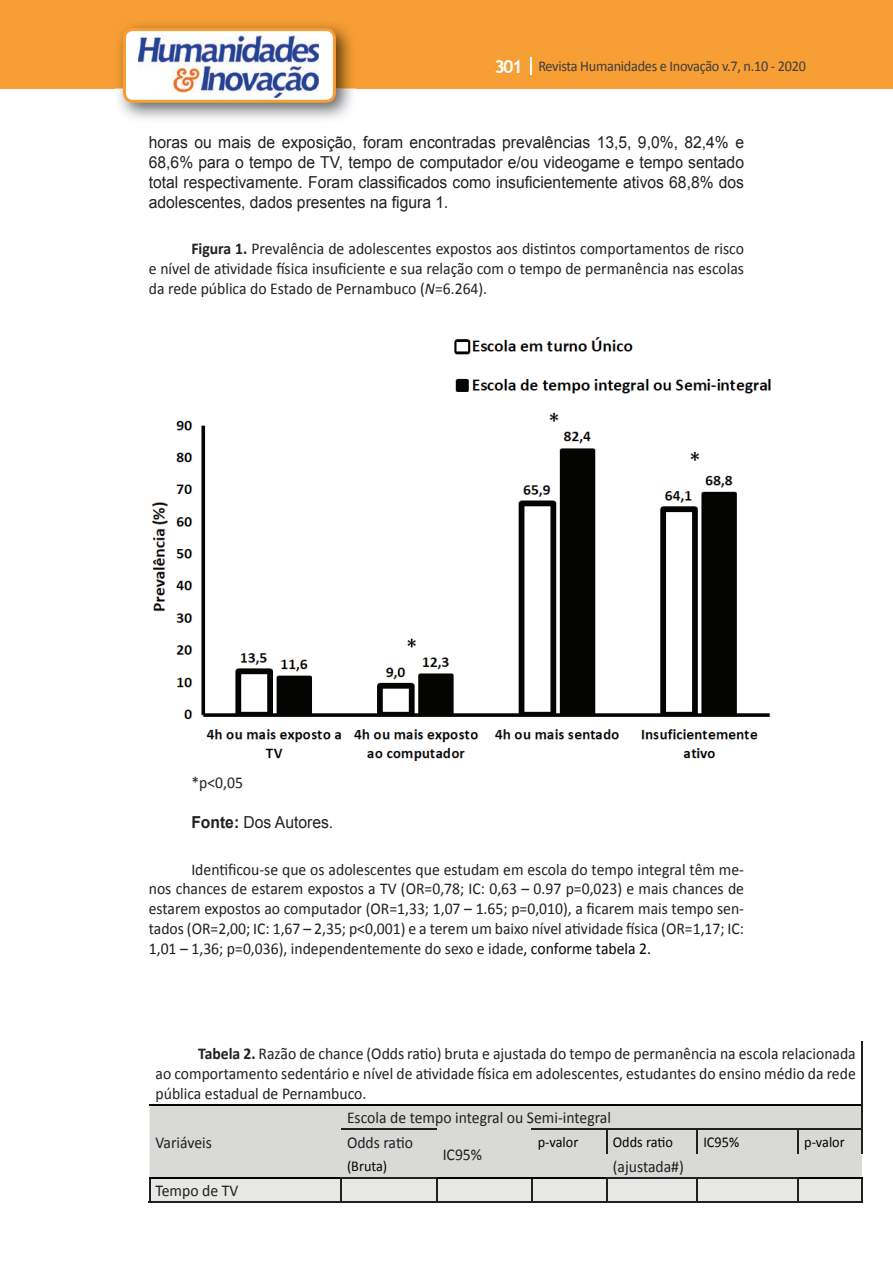
<style>
.page{position:relative;width:893px;height:1263px;background:#fff}
.page>*{position:absolute;margin:0;border:0;box-sizing:border-box;transform-origin:0 0}
.t1{font:16.5px/19.8px "Calibri";color:#231f20;text-align:justify;scale:.95 1}
.t2{font:16.5px/19.8px "Arial";color:#231f20;text-align:justify;scale:.95 1}
.t3{font:15px "Calibri";letter-spacing:-.02em;color:#3e3e3f;scale:.95 1}
.t4{font:15px "Calibri";color:#040503;scale:.95 1}
.s1{font-family:"Trebuchet MS";font-weight:700;font-size:18px;color:#fff}
.s2{font-family:"Calibri"}
.s3{font-weight:700}
.s4{font-style:italic}
.s5{color:#040503}
</style>
<div class="page">
<div style="left:0;top:0;width:893px;height:88px;background:#f79e34"></div>
<svg style="left:530px;top:57px;width:2px;height:18px"></svg>
<img style="left:115px;top:24px;width:241px;height:95px">
<svg style="left:123px;top:28px;width:213px;height:75px"></svg>
<img style="left:151px;top:337px;width:620px;height:424px">
<div style="left:150px;top:1105px;width:712px;height:72px;background:#d9d9d8"></div>
<hr style="left:861px;top:1041px;width:2px;height:64px;background:#231f20">
<hr style="left:861px;top:1105px;width:2px;height:23px;background:#231f20">
<hr style="left:532px;top:1128px;width:75px;height:2px;background:#231f20">
<hr style="left:607px;top:1128px;width:90px;height:2px;background:#231f20">
<hr style="left:606px;top:1130px;width:2px;height:23px;background:#231f20">
<hr style="left:697px;top:1128px;width:101px;height:2px;background:#231f20">
<svg style="left:697px;top:1130px;width:1px;height:23px"></svg>
<hr style="left:798px;top:1128px;width:65px;height:2px;background:#231f20">
<hr style="left:797px;top:1130px;width:2px;height:23px;background:#231f20">
<hr style="left:861px;top:1130px;width:2px;height:23px;background:#231f20">
<div style="left:149px;top:1179px;width:712px;height:22px;background:#e7e7e6"></div>
<hr style="left:797px;top:1179px;width:2px;height:22px;background:#231f20">
<hr style="left:861px;top:1179px;width:2px;height:22px;background:#231f20">
<hr style="left:149px;top:1201px;width:192px;height:2px;background:#231f20">
<hr style="left:341px;top:1201px;width:96px;height:2px;background:#231f20">
<hr style="left:437px;top:1201px;width:95px;height:2px;background:#231f20">
<hr style="left:532px;top:1201px;width:75px;height:2px;background:#231f20">
<hr style="left:607px;top:1201px;width:90px;height:2px;background:#231f20">
<hr style="left:697px;top:1201px;width:101px;height:2px;background:#231f20">
<hr style="left:798px;top:1201px;width:65px;height:2px;background:#231f20">
<hr style="left:150px;top:1104px;width:191px;height:1px;background:#040503">
<hr style="left:341px;top:1104px;width:96px;height:1px;background:#040503">
<hr style="left:437px;top:1104px;width:95px;height:1px;background:#040503">
<hr style="left:532px;top:1104px;width:75px;height:1px;background:#040503">
<hr style="left:607px;top:1104px;width:90px;height:1px;background:#040503">
<hr style="left:697px;top:1104px;width:101px;height:1px;background:#040503">
<hr style="left:798px;top:1104px;width:63px;height:1px;background:#040503">
<hr style="left:341px;top:1128px;width:96px;height:2px;background:#231f20">
<hr style="left:149px;top:1177px;width:191px;height:2px;background:#040503">
<hr style="left:340px;top:1177px;width:97px;height:2px;background:#231f20">
<hr style="left:437px;top:1177px;width:95px;height:2px;background:#040503">
<hr style="left:532px;top:1177px;width:74px;height:2px;background:#040503">
<hr style="left:606px;top:1177px;width:91px;height:2px;background:#231f20">
<hr style="left:697px;top:1177px;width:102px;height:2px;background:#231f20">
<hr style="left:799px;top:1177px;width:64px;height:2px;background:#040503">
<p class="t3" style="left:495px;top:57px;width:329px"><span class="s1">301</span> Revista Humanidades e Inovação v.7, n.10 - 2020</p>
<p class="t2" style="left:149px;top:133px;width:628px">horas ou mais de exposição, foram encontradas prevalências 13,5, 9,0%, 82,4% e 68,6% para o tempo de TV, tempo de computador e/ou videogame e tempo sentado total respectivamente. Foram classificados como insuficientemente ativos 68,8% dos adolescentes, dados presentes na figura 1<span class="s2">.</span></p>
<p class="t1" style="left:149px;top:239px;width:628px;text-indent:43px"><span class="s3">Figura 1.</span> Prevalência de adolescentes expostos aos distintos comportamentos de risco e nível de atividade física insuficiente e sua relação com o tempo de permanência nas escolas da rede pública do Estado de Pernambuco (<span class="s4">N</span>=6.264).</p>
<p class="t1" style="left:191px;top:773px;width:56px">*p&lt;0,05</p>
<p class="t2" style="left:191px;top:812px;width:151px"><span class="s3">Fonte:</span> Dos Autores.</p>
<p class="t1" style="left:149px;top:859px;width:628px;text-indent:43px">Identificou-se que os adolescentes que estudam em escola do tempo integral têm me&shy;nos chances de estarem expostos a TV (OR=0,78; IC: 0,63 – 0.97 p=0,023) e mais chances de estarem expostos ao computador (OR=1,33; 1,07 – 1.65; p=0,010), a ficarem mais tempo sen&shy;tados (OR=2,00; IC: 1,67 – 2,35; p&lt;0,001) e a terem um baixo nível atividade física (OR=1,17; IC:<br>1,01 – 1,36; p=0,036), independentemente do sexo e idade<span class="s5">, conforme tabela 2.</span></p>
<p class="t1" style="left:156px;top:1044px;width:739px;text-indent:43px"><span class="s3">Tabela 2.</span> Razão de chance (Odds ratio) bruta e ajustada do tempo de permanência na escola relacionada ao comportamento sedentário e nível de atividade física em adolescentes, estudantes do ensino médio da rede pública estadual de Pernambuco.</p>
<p class="t1" style="left:156px;top:1132px;width:61px">Variáveis</p>
<p class="t1" style="left:347px;top:1106px;width:279px;line-height:24.3px">Escola de tempo integral ou Semi-integral<br>Odds ratio</p>
<p class="t1" style="left:443px;top:1144px;width:43px">IC95%</p>
<p class="t4" style="left:538px;top:1132px;width:44px">p-valor</p>
<p class="t4" style="left:613px;top:1132px;width:65px">Odds ratio</p>
<p class="t4" style="left:703px;top:1132px;width:39px">IC95%</p>
<p class="t4" style="left:804px;top:1132px;width:44px">p-valor</p>
<p class="t4" style="left:347px;top:1157px;width:44px">(Bruta)</p>
<p class="t1" style="left:613px;top:1157px;width:76px">(ajustada#)</p>
<p class="t1" style="left:156px;top:1181px;width:89px">Tempo de TV</p>
</div>
